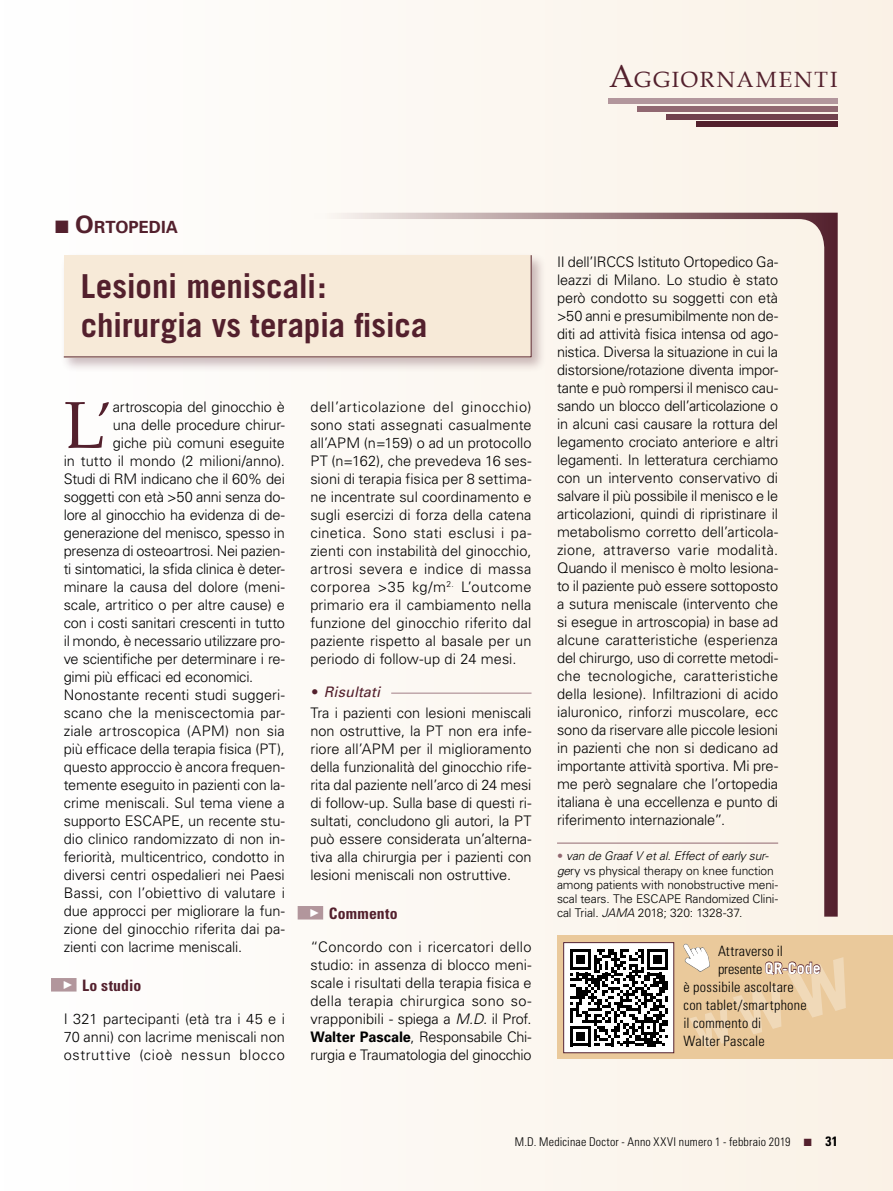
<style>
.page{position:relative;width:893px;height:1191px;background:#fff}
.page>*{position:absolute;margin:0;border:0;box-sizing:border-box;transform-origin:0 0}
.t1{font:66.15px "Book Antiqua";color:#53202d}
.t2{font:700 33px/39px "Trade Gothic";letter-spacing:-.005em;color:#53202d}
.t3{font:22.05px "Book Antiqua";letter-spacing:.09em;color:#53202d}
.t4{font:700 16.8px "Univers";color:#53202d}
.t5{font:700 condensed 15.75px "Univers";letter-spacing:.015em;color:#53202d}
.t6{font:300 14.55px/18px "Univers";letter-spacing:-.01em;color:#000;text-align:justify}
.t7{font:300 14.55px "Univers";letter-spacing:.015em;color:#000}
.t8{font:300 14.55px "Univers";letter-spacing:.01em;color:#000}
.t9{font:300 condensed 14.25px "Univers";letter-spacing:.015em;color:#000}
.t10{font:300 condensed 14.25px "Univers";letter-spacing:-.005em;color:#000}
.t11{font:300 12px/14.2px "Univers";letter-spacing:-.01em;color:#000}
.t12{font:300 condensed 12px "Univers";letter-spacing:.015em;color:#000}
.s1{font-size:31.5px}
.s2{font-size:24px}
.s3{font-size:54.45px}
.s4{font-stretch:condensed;color:#53202d}
.s5{font-weight:400;font-style:italic;color:#53202d}
.s6{font-style:italic}
.s7{font-weight:700}
.s8{font-family:"Avenir";font-weight:400;color:#916871}
.s9{font-family:"Trade Gothic";font-weight:700;font-stretch:normal;font-size:15.75px;color:#fff}
.s10{color:#53202d}
.s11{font-weight:700;font-size:13.5px}
</style>
<div class="page">
<div style="left:0;top:0;width:893px;height:1191px;background:linear-gradient(to right,#feffff,#f9f1e6)"></div>
<div style="left:697px;top:121px;width:141px;height:6px;background:#53202d"></div>
<div style="left:666px;top:114px;width:172px;height:5px;background:#71414d"></div>
<div style="left:637px;top:106px;width:201px;height:6px;background:#916871"></div>
<div style="left:608px;top:98px;width:230px;height:6px;background:#b2969c"></div>
<div style="left:313px;top:213px;width:525px;height:703px;background:#fbf6ee"></div>
<div style="left:51px;top:978px;width:26px;height:13px;background:#b2969c"></div>
<hr style="left:391px;top:693px;width:140px;height:1px;background:#a17e86">
<div style="left:298px;top:906px;width:25px;height:13px;background:#b2969c"></div>
<hr style="left:557px;top:842px;width:221px;height:1px;background:#916871">
<div style="left:61px;top:252px;width:486px;height:121px;background:#53202d;opacity:.3"></div>
<div style="left:63px;top:254px;width:469px;height:104px;background:#f7ead8"></div>
<div style="left:557px;top:935px;width:336px;height:124px;background:#eac99b"></div>
<div style="left:564px;top:942px;width:110px;height:110px;background:#fff"></div>
<svg style="left:570px;top:949px;width:97px;height:97px"></svg>
<div style="left:563px;top:942px;width:111px;height:111px;border:1px solid #53202d"></div>
<svg style="left:683px;top:943px;width:138px;height:32px"></svg>
<h3 class="t3" style="left:609px;top:66px;width:230px"><span class="s1">A</span>GGIORNAMENTI</h3>
<p class="t4" style="left:55px;top:216px;width:124px">■ <span class="s2">O</span>RTOPEDIA</p>
<h2 class="t2" style="left:81px;top:266px;width:348px">Lesioni meniscali: chirurgia vs terapia fisica</h2>
<h1 class="t1" style="left:64px;top:384px;width:51px">L<span class="s3">’</span></h1>
<p class="t6" style="left:113px;top:397px;width:174px">artroscopia del ginocchio è</p>
<p class="t6" style="left:113px;top:415px;width:174px">una delle procedure chirur-</p>
<p class="t6" style="left:113px;top:433px;width:174px">giche più comuni eseguite</p>
<p class="t6" style="left:64px;top:451px;width:223px">in tutto il mondo (2 milioni/anno).</p>
<p class="t6" style="left:64px;top:469px;width:223px">Studi di RM indicano che il 60% dei</p>
<p class="t6" style="left:64px;top:487px;width:223px">soggetti con età &gt;50 anni senza do-</p>
<p class="t6" style="left:64px;top:505px;width:223px">lore al ginocchio ha evidenza di de-</p>
<p class="t6" style="left:64px;top:523px;width:223px">generazione del menisco, spesso in</p>
<p class="t6" style="left:64px;top:541px;width:223px">presenza di osteoartrosi. Nei pazien-</p>
<p class="t6" style="left:64px;top:559px;width:223px">ti sintomatici, la sfida clinica è deter-</p>
<p class="t6" style="left:64px;top:577px;width:223px">minare la causa del dolore (meni-</p>
<p class="t6" style="left:64px;top:595px;width:223px">scale, artritico o per altre cause) e</p>
<p class="t6" style="left:64px;top:613px;width:223px">con i costi sanitari crescenti in tutto</p>
<p class="t6" style="left:64px;top:631px;width:223px">il mondo, è necessario utilizzare pro-</p>
<p class="t6" style="left:64px;top:649px;width:223px">ve scientifiche per determinare i re-</p>
<p class="t6" style="left:64px;top:667px;width:191px">gimi più efficaci ed economici.</p>
<p class="t6" style="left:64px;top:685px;width:223px">Nonostante recenti studi suggeri-</p>
<p class="t8" style="left:64px;top:704px;width:223px">scano che la meniscectomia par-</p>
<p class="t7" style="left:64px;top:722px;width:223px">ziale artroscopica (APM) non sia</p>
<p class="t6" style="left:64px;top:739px;width:223px">più efficace della terapia fisica (PT),</p>
<p class="t6" style="left:64px;top:757px;width:223px">questo approccio è ancora frequen-</p>
<p class="t6" style="left:64px;top:775px;width:223px">temente eseguito in pazienti con la-</p>
<p class="t6" style="left:64px;top:793px;width:223px">crime meniscali. Sul tema viene a</p>
<p class="t6" style="left:64px;top:811px;width:223px">supporto ESCAPE, un recente stu-</p>
<p class="t6" style="left:64px;top:829px;width:223px">dio clinico randomizzato di non in-</p>
<p class="t6" style="left:64px;top:847px;width:223px">feriorità, multicentrico, condotto in</p>
<p class="t6" style="left:64px;top:865px;width:223px">diversi centri ospedalieri nei Paesi</p>
<p class="t6" style="left:64px;top:883px;width:223px">Bassi, con l’obiettivo di valutare i</p>
<p class="t6" style="left:64px;top:901px;width:223px">due approcci per migliorare la fun-</p>
<p class="t6" style="left:64px;top:919px;width:223px">zione del ginocchio riferita dai pa-</p>
<p class="t6" style="left:64px;top:937px;width:180px">zienti con lacrime meniscali.</p>
<p class="t5" style="left:64px;top:975px;width:79px"><sup>þ</sup> Lo studio</p>
<p class="t6" style="left:64px;top:1009px;width:223px">I 321 partecipanti (età tra i 45 e i 70 anni) con lacrime meniscali non ostruttive (cioè nessun blocco</p>
<p class="t6" style="left:310px;top:397px;width:223px">dell’articolazione del ginocchio) sono stati assegnati casualmente all’APM (n=159) o ad un protocollo PT (n=162), che prevedeva 16 ses&shy;sioni di terapia fisica per 8 settima&shy;ne incentrate sul coordinamento e sugli esercizi di forza della catena cinetica. Sono stati esclusi i pa&shy;zienti con instabilità del ginocchio, artrosi severa e indice di massa corporea &gt;35 kg/m<sup>2.</sup> L’outcome primario era il cambiamento nella funzione del ginocchio riferito dal paziente rispetto al basale per un periodo di follow-up di 24 mesi.</p>
<p class="t6" style="left:310px;top:680px;width:223px;line-height:21px"><span class="s4">•</span> <span class="s5">Risultati<br></span>Tra i pazienti con lesioni meniscali</p>
<p class="t6" style="left:310px;top:721px;width:223px">non ostruttive, la PT non era infe&shy;riore all’APM per il miglioramento della funzionalità del ginocchio rife&shy;rita dal paziente nell’arco di 24 mesi di follow-up. Sulla base di questi ri&shy;sultati, concludono gli autori, la PT può essere considerata un’alterna&shy;tiva alla chirurgia per i pazienti con lesioni meniscali non ostruttive.</p>
<p class="t5" style="left:310px;top:903px;width:89px"><sup>þ</sup> Commento</p>
<p class="t6" style="left:310px;top:937px;width:223px">“Concordo con i ricercatori dello studio: in assenza di blocco meni&shy;scale i risultati della terapia fisica e della terapia chirurgica sono so&shy;vrapponibili - spiega a <span class="s6">M.D.</span> il Prof.<br><span class="s7">Walter Pascale</span>, Responsabile Chi&shy;rurgia e Traumatologia del ginocchio</p>
<p class="t6" style="left:557px;top:252px;width:223px">II dell’IRCCS Istituto Ortopedico Ga&shy;leazzi di Milano. Lo studio è stato però condotto su soggetti con età &gt;50 anni e presumibilmente non de&shy;diti ad attività fisica intensa od ago&shy;nistica. Diversa la situazione in cui la distorsione/rotazione diventa impor&shy;tante e può rompersi il menisco cau&shy;sando un blocco dell’articolazione o in alcuni casi causare la rottura del legamento crociato anteriore e altri legamenti. In letteratura cerchiamo con un intervento conservativo di salvare il più possibile il menisco e le articolazioni, quindi di ripristinare il metabolismo corretto dell’articola&shy;zione, attraverso varie modalità.<br>Quando il menisco è molto lesiona&shy;to il paziente può essere sottoposto a sutura meniscale (intervento che si esegue in artroscopia) in base ad alcune caratteristiche (esperienza del chirurgo, uso di corrette metodi&shy;che tecnologiche, caratteristiche della lesione). Infiltrazioni di acido ialuronico, rinforzi muscolare, ecc sono da riservare alle piccole lesioni in pazienti che non si dedicano ad importante attività sportiva. Mi pre&shy;me però segnalare che l’ortopedia italiana è una eccellenza e punto di riferimento internazionale”.</p>
<p class="t11" style="left:557px;top:848px;width:223px"><span class="s8">•</span> <span class="s6">van de Graaf V et al. Effect of early sur&shy;ge</span>ry vs physical therapy on knee function among patients with nonobstructive meni&shy;scal tears. The ESCAPE Randomized Clini&shy;cal Trial. <span class="s6">JAMA</span> 2018; 320: 1328-37.</p>
<p class="t9" style="left:718px;top:942px;width:67px">Attraverso il</p>
<p class="t10" style="left:718px;top:960px;width:104px">presente <span class="s9">QR-Code</span></p>
<p class="t9" style="left:683px;top:978px;width:112px">è possibile ascoltare</p>
<p class="t9" style="left:683px;top:996px;width:125px">con tablet/smartphone</p>
<p class="t9" style="left:683px;top:1014px;width:79px">il commento di</p>
<p class="t9" style="left:683px;top:1032px;width:83px">Walter Pascale</p>
<p class="t12" style="left:515px;top:1135px;width:324px">M.D. Medicinae Doctor - Anno XXVI numero 1 - febbraio 2019 <span class="s10">■</span> <span class="s11">31</span></p>
</div>
